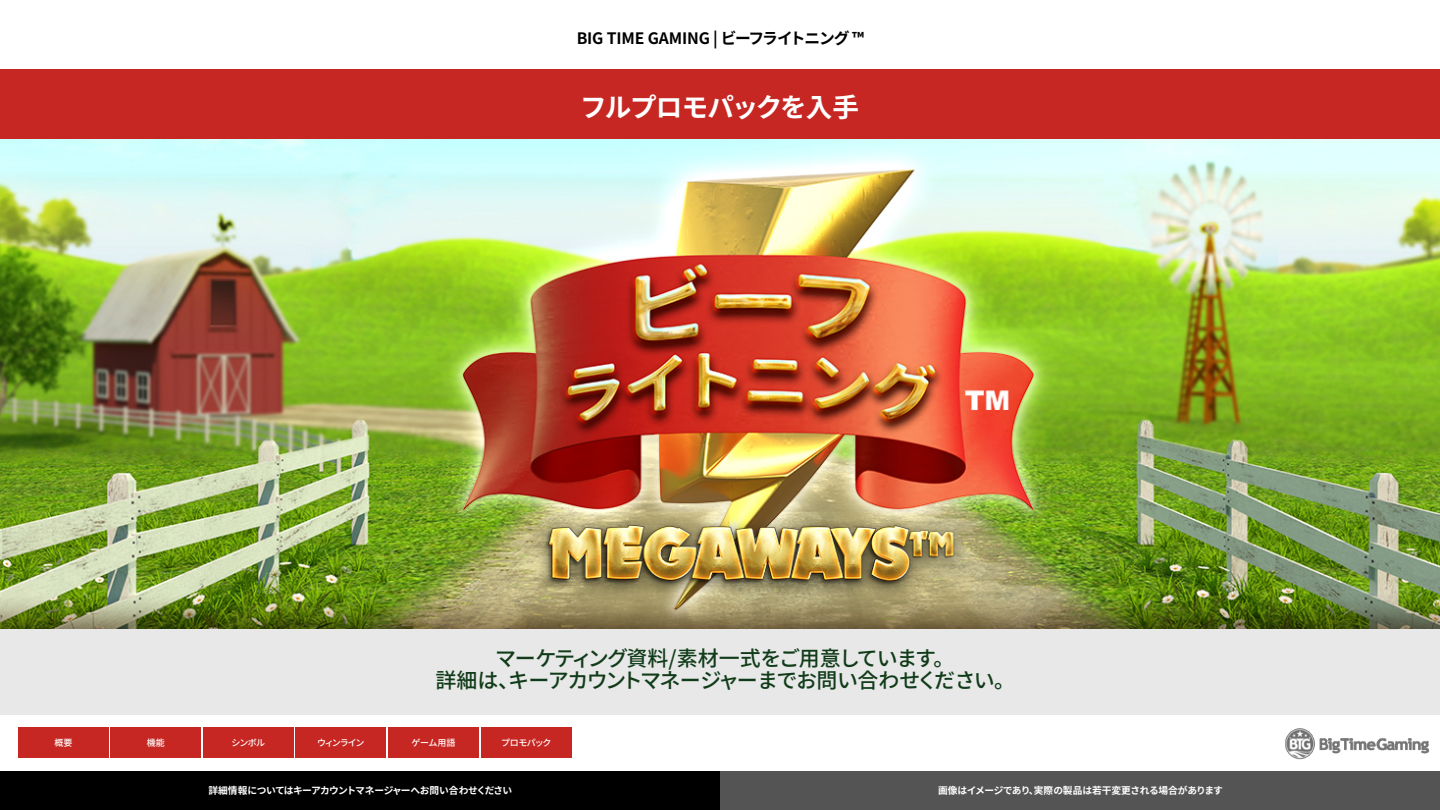
<style>
.page{position:relative;width:1440px;height:810px;background:#fff}
.page>*{position:absolute;margin:0;border:0;box-sizing:border-box;transform-origin:0 0}
.t1{font:700 26.55px "Noto Sans CJ Ktc";letter-spacing:-.04em;color:#fff}
.t2{font:500 21px/22.5px "Noto Sans CJ Ktc";letter-spacing:-.065em;color:#113c1a;text-align:center}
.t3{font:700 15.75px "Noto Sans CJ Ktc";letter-spacing:-.015em;color:#000}
.t4{font:700 9.75px "Noto Sans CJ Ktc";letter-spacing:-.04em;color:#fff}
.t5{font:500 9px "Noto Sans CJ Ktc";letter-spacing:-.07em;color:#fff}
</style>
<div class="page">
<div style="left:0;top:70px;width:1440px;height:644px;background:#e8e8e8"></div>
<img style="left:1285px;top:728px;width:145px;height:32px">
<div style="left:18px;top:728px;width:91px;height:30px;background:#c72722"></div>
<div style="left:111px;top:728px;width:90px;height:30px;background:#c72722"></div>
<div style="left:203px;top:728px;width:90px;height:30px;background:#c72722"></div>
<div style="left:296px;top:728px;width:90px;height:30px;background:#c72722"></div>
<div style="left:388px;top:728px;width:91px;height:30px;background:#c72722"></div>
<div style="left:481px;top:728px;width:90px;height:30px;background:#c72722"></div>
<img style="left:0;top:138px;width:1440px;height:491px">
<div style="left:0;top:771px;width:720px;height:39px;background:#000"></div>
<div style="left:720px;top:771px;width:720px;height:39px;background:#545454"></div>
<div style="left:0;top:69px;width:1440px;height:69px;background:#c72722"></div>
<h3 class="t3" style="left:577px;top:29px;width:289px">BIG TIME GAMING | ビーフライトニング ™</h3>
<h1 class="t1" style="left:580px;top:92px;width:280px">フルプロモパックを入手</h1>
<h2 class="t2" style="left:435px;top:647px;width:581px">マーケティング資料/素材一式をご用意しています。<br>詳細は、キーアカウントマネージャーまでお問い合わせください。</h2>
<p class="t5" style="left:55px;top:738px;width:19px">概要</p>
<p class="t5" style="left:147px;top:738px;width:19px">機能</p>
<p class="t5" style="left:231px;top:738px;width:35px">シンボル</p>
<p class="t5" style="left:317px;top:738px;width:49px">ウィンライン</p>
<p class="t5" style="left:412px;top:738px;width:45px">ゲーム用語</p>
<p class="t5" style="left:501px;top:738px;width:52px">プロモパック</p>
<p class="t4" style="left:208px;top:785px;width:305px">詳細情報についてはキーアカウントマネージャーへお問い合わせください</p>
<p class="t4" style="left:938px;top:785px;width:286px">画像はイメージであり、実際の製品は若干変更される場合があります</p>
</div>
